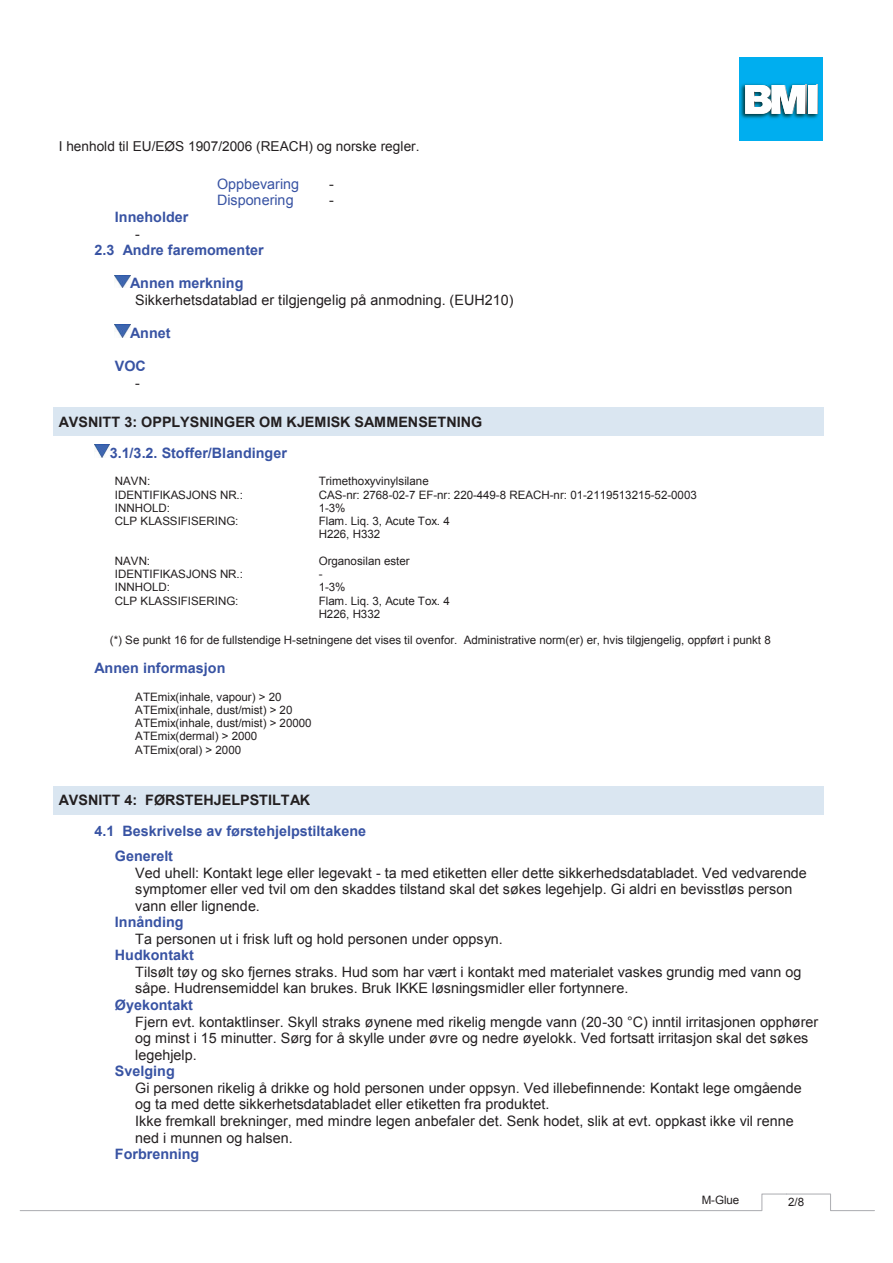
<style>
.page{position:relative;width:893px;height:1263px;background:#fff}
.page>*{position:absolute;margin:0;border:0;box-sizing:border-box;transform-origin:0 0}
.t1{font:14.4px/16.6px "Arial";color:#231f20}
.t2{font:700 14.4px/24.9px "Arial";color:#3853a3}
.t3{font:700 14.4px "Arial";color:#231f20}
.t4{font:14.4px "Arial";color:#3853a3}
.t5{font:13.65px "Arial";color:#231f20}
.t6{font:11.55px/13.2px "Arial";letter-spacing:-.005em;color:#231f20}
</style>
<div class="page">
<svg style="left:19px;top:1193px;width:856px;height:19px"></svg>
<img style="left:115px;top:275px;width:15px;height:13px">
<img style="left:115px;top:325px;width:15px;height:13px">
<div style="left:54px;top:407px;width:770px;height:29px;background:#dae6f1"></div>
<img style="left:95px;top:445px;width:15px;height:13px">
<div style="left:54px;top:786px;width:770px;height:29px;background:#dae6f1"></div>
<div style="left:740px;top:57px;width:83px;height:84px;background:#00aeef"></div>
<img style="left:739px;top:82px;width:80px;height:39px">
<svg style="left:817px;top:85px;width:1px;height:29px"></svg>
<svg style="left:745px;top:85px;width:61px;height:29px;background:#d8e6e9"></svg>
<div style="left:808px;top:85px;width:9px;height:29px;background:#fff"></div>
<p class="t5" style="left:59px;top:137px;width:362px">I henhold til EU/EØS 1907/2006 (REACH) og norske regler.</p>
<p class="t4" style="left:217px;top:174px;width:84px">Oppbevaring</p>
<p class="t1" style="left:329px;top:176px;width:6px">-</p>
<p class="t4" style="left:217px;top:191px;width:78px">Disponering</p>
<p class="t1" style="left:329px;top:192px;width:6px">-</p>
<p class="t2" style="left:115px;top:205px;width:75px">Inneholder</p>
<p class="t1" style="left:135px;top:225px;width:6px">-</p>
<p class="t2" style="left:95px;top:238px;width:171px">2.3 Andre faremomenter</p>
<p class="t2" style="left:130px;top:271px;width:115px">Annen merkning</p>
<p class="t1" style="left:135px;top:292px;width:380px">Sikkerhetsdatablad er tilgjengelig på anmodning. (EUH210)</p>
<p class="t2" style="left:130px;top:321px;width:42px">Annet</p>
<p class="t2" style="left:115px;top:354px;width:33px">VOC</p>
<p class="t1" style="left:135px;top:374px;width:6px">-</p>
<p class="t3" style="left:59px;top:412px;width:425px">AVSNITT 3: OPPLYSNINGER OM KJEMISK SAMMENSETNING</p>
<p class="t2" style="left:110px;top:441px;width:179px">3.1/3.2. Stoffer/Blandinger</p>
<p class="t6" style="left:115px;top:475px;width:37px">NAVN:</p>
<p class="t6" style="left:319px;top:475px;width:112px">Trimethoxyvinylsilane</p>
<p class="t6" style="left:115px;top:488px;width:130px">IDENTIFIKASJONS NR.:</p>
<p class="t6" style="left:319px;top:488px;width:380px">CAS-nr: 2768-02-7 EF-nr: 220-449-8 REACH-nr: 01-2119513215-52-0003</p>
<p class="t6" style="left:115px;top:501px;width:56px">INNHOLD:</p>
<p class="t6" style="left:319px;top:501px;width:28px">1-3%</p>
<p class="t6" style="left:115px;top:515px;width:125px">CLP KLASSIFISERING:</p>
<p class="t6" style="left:319px;top:515px;width:133px">Flam. Liq. 3, Acute Tox. 4<br>H226, H332</p>
<p class="t6" style="left:115px;top:554px;width:37px">NAVN:</p>
<p class="t6" style="left:319px;top:554px;width:92px">Organosilan ester</p>
<p class="t6" style="left:115px;top:568px;width:130px">IDENTIFIKASJONS NR.:</p>
<p class="t6" style="left:319px;top:568px;width:5px">-</p>
<p class="t6" style="left:115px;top:581px;width:56px">INNHOLD:</p>
<p class="t6" style="left:319px;top:581px;width:28px">1-3%</p>
<p class="t6" style="left:115px;top:594px;width:125px">CLP KLASSIFISERING:</p>
<p class="t6" style="left:319px;top:594px;width:133px">Flam. Liq. 3, Acute Tox. 4<br>H226, H332</p>
<p class="t6" style="left:110px;top:634px;width:662px">(*) Se punkt 16 for de fullstendige H-setningene det vises til ovenfor. Administrative norm(er) er, hvis tilgjengelig, oppført i punkt 8</p>
<p class="t2" style="left:95px;top:656px;width:132px">Annen informasjon</p>
<p class="t6" style="left:135px;top:690px;width:178px">ATEmix(inhale, vapour) &gt; 20<br>ATEmix(inhale, dust/mist) &gt; 20<br>ATEmix(inhale, dust/mist) &gt; 20000<br>ATEmix(dermal) &gt; 2000<br>ATEmix(oral) &gt; 2000</p>
<p class="t3" style="left:59px;top:791px;width:253px">AVSNITT 4: FØRSTEHJELPSTILTAK</p>
<p class="t2" style="left:115px;top:819px;width:253px;text-indent:-20px">4.1 Beskrivelse av førstehjelpstiltakene<br>Generelt</p>
<p class="t1" style="left:135px;top:864px;width:673px">Ved uhell: Kontakt lege eller legevakt - ta med etiketten eller dette sikkerhedsdatabladet. Ved vedvarende symptomer eller ved tvil om den skaddes tilstand skal det søkes legehjelp. Gi aldri en bevisstløs person vann eller lignende.</p>
<p class="t2" style="left:115px;top:910px;width:70px">Innånding</p>
<p class="t1" style="left:135px;top:931px;width:369px">Ta personen ut i frisk luft og hold personen under oppsyn.</p>
<p class="t2" style="left:115px;top:943px;width:80px">Hudkontakt</p>
<p class="t1" style="left:135px;top:964px;width:668px">Tilsølt tøy og sko fjernes straks. Hud som har vært i kontakt med materialet vaskes grundig med vann og såpe. Hudrensemiddel kan brukes. Bruk IKKE løsningsmidler eller fortynnere.</p>
<p class="t2" style="left:115px;top:993px;width:80px">Øyekontakt</p>
<p class="t1" style="left:135px;top:1013px;width:684px">Fjern evt. kontaktlinser. Skyll straks øynene med rikelig mengde vann (20-30 °C) inntil irritasjonen opphører og minst i 15 minutter. Sørg for å skylle under øvre og nedre øyelokk. Ved fortsatt irritasjon skal det søkes legehjelp.</p>
<p class="t2" style="left:115px;top:1059px;width:61px">Svelging</p>
<p class="t1" style="left:135px;top:1079px;width:668px">Gi personen rikelig å drikke og hold personen under oppsyn. Ved illebefinnende: Kontakt lege omgående og ta med dette sikkerhetsdatabladet eller etiketten fra produktet.<br>Ikke fremkall brekninger, med mindre legen anbefaler det. Senk hodet, slik at evt. oppkast ikke vil renne ned i munnen og halsen.</p>
<p class="t2" style="left:115px;top:1142px;width:86px">Forbrenning</p>
<p class="t6" style="left:702px;top:1193px;width:39px">M-Glue</p>
<p class="t6" style="left:788px;top:1195px;width:18px">2/8</p>
</div>
